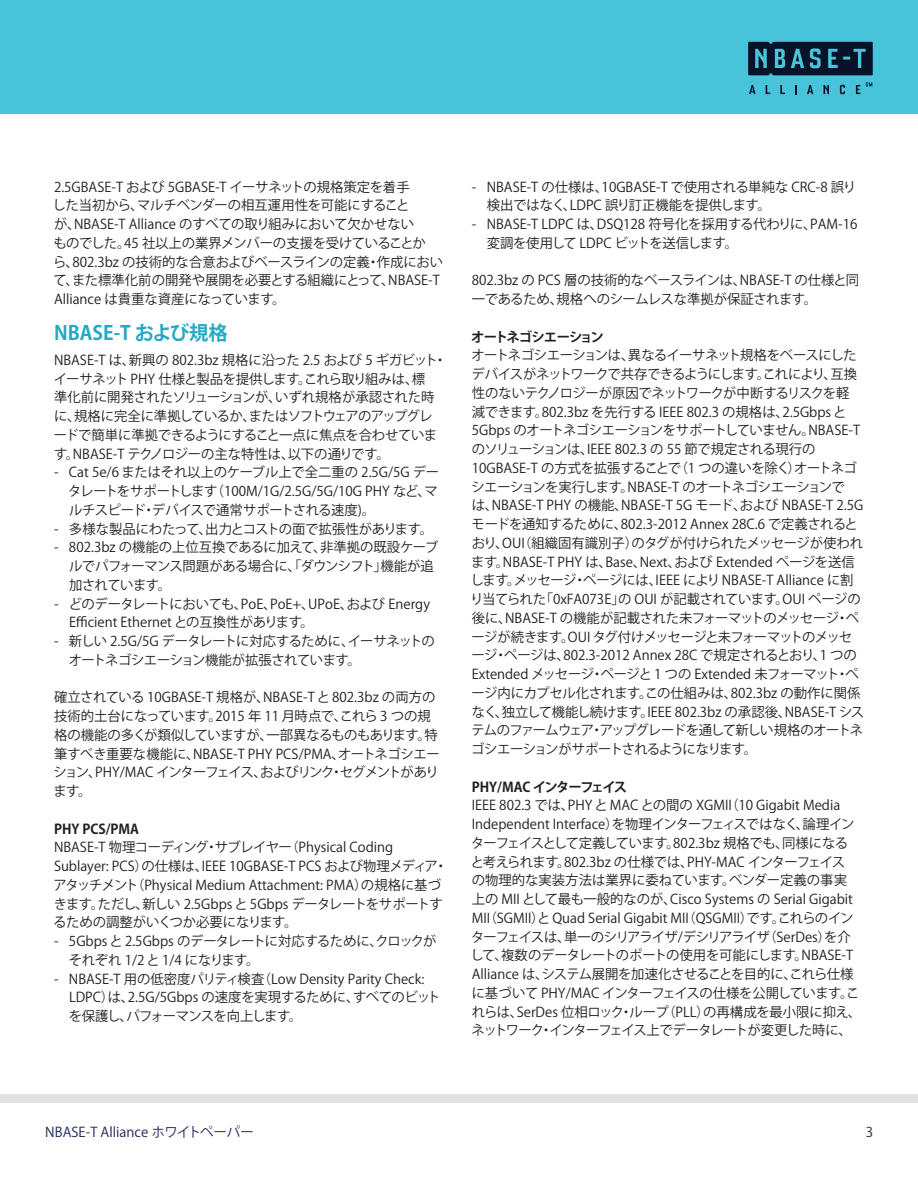
<style>
.page{position:relative;width:918px;height:1188px;background:#fff}
.page>*{position:absolute;margin:0;border:0;box-sizing:border-box;transform-origin:0 0}
.t1{font:700 19.5px "Koz Go Pr 6 N";color:#24aac3}
.t2{font:13.5px/18.8px "Koz Go Pr 6 N";color:#231f20}
.t3{font:13.5px/18.8px "Koz Go Pr 6 N";letter-spacing:-.02em;color:#231f20}
.t4{font:13.5px/18.8px "Koz Go Pr 6 N";letter-spacing:-.04em;color:#231f20}
.t5{font:13.5px "Koz Go Pr 6 N";color:#1e2656}
.t6{font:700 13.5px "Koz Go Pr 6 N";letter-spacing:-.1em;color:#231f20}
.t7{font:700 13.5px "Koz Go Pr 6 N";letter-spacing:-.07em;color:#231f20}
.t8{font:700 13.5px "Koz Go Pr 6 N";color:#231f20}
</style>
<div class="page">
<div style="left:0;top:1094px;width:918px;height:8px;background:#e1e2e4"></div>
<div style="left:0;top:0;width:918px;height:113px;background:#48c4da"></div>
<svg style="left:866px;top:82px;width:6px;height:4px"></svg>
<svg style="left:749px;top:85px;width:7px;height:9px"></svg>
<svg style="left:766px;top:85px;width:4px;height:9px"></svg>
<svg style="left:780px;top:85px;width:5px;height:9px"></svg>
<svg style="left:795px;top:85px;width:2px;height:9px"></svg>
<svg style="left:807px;top:85px;width:6px;height:9px"></svg>
<svg style="left:823px;top:85px;width:6px;height:9px"></svg>
<svg style="left:840px;top:85px;width:5px;height:9px"></svg>
<svg style="left:856px;top:85px;width:4px;height:9px"></svg>
<svg style="left:748px;top:42px;width:125px;height:33px;background:#16354c"></svg>
<p class="t2" style="left:53px;top:178px;width:392px">2.5GBASE-T および 5GBASE-T イーサネットの規格策定を着手<br>した当初から、マルチベンダーの相互運用性を可能にすること<br>が、NBASE-T Alliance のすべての取り組みにおいて欠かせない<br>ものでした。45 社以上の業界メンバーの支援を受けていることか<br>ら、802.3bz の技術的な合意およびベースラインの定義・作成において、また標準化前の開発や展開を必要とする組織にとって、NBASE-T Alliance は貴重な資産になっています。</p>
<p class="t1" style="left:54px;top:322px;width:175px">NBASE-T および規格</p>
<p class="t3" style="left:54px;top:351px;width:395px">NBASE-T は、新興の 802.3bz 規格に沿った 2.5 および 5 ギガビット・イーサネット PHY 仕様と製品を提供します。これら取り組みは、標<br>準化前に開発されたソリューションが、いずれ規格が承認された時に、規格に完全に準拠しているか、またはソフトウェアのアップグレードで簡単に準拠できるようにすること一点に焦点を合わせています。NBASE-T テクノロジーの主な特性は、以下の通りです。</p>
<p class="t2" style="left:68px;top:463px;width:372px;text-align:justify;text-indent:-14px">- Cat 5e/6 またはそれ以上のケーブル上で全二重の 2.5G/5G データレートをサポートします（100M/1G/2.5G/5G/10G PHY など、マルチスピード・デバイスで通常サポートされる速度)。</p>
<p class="t3" style="left:54px;top:520px;width:381px">- 多様な製品にわたって、出力とコストの面で拡張性があります。</p>
<p class="t3" style="left:69px;top:538px;width:371px;text-indent:-15px">- 802.3bz の機能の上位互換であるに加えて、非準拠の既設ケーブルでパフォーマンス問題がある場合に、「ダウンシフト」機能が追加されています。</p>
<p class="t2" style="left:69px;top:595px;width:363px;text-indent:-15px">- どのデータレートにおいても、PoE、PoE+、UPoE、および Energy<br>Efficient Ethernet との互換性があります。</p>
<p class="t4" style="left:69px;top:632px;width:368px;text-indent:-15px">- 新しい 2.5G/5G データレートに対応するために、イーサネットのオートネゴシエーション機能が拡張されています。</p>
<p class="t2" style="left:53px;top:688px;width:388px">確立されている 10GBASE-T 規格が、NBASE-T と 802.3bz の両方の技術的土台になっています。2015 年 11 月時点で、これら 3 つの規格の機能の多くが類似していますが、一部異なるものもあります。特筆すべき重要な機能に、NBASE-T PHY PCS/PMA、オートネゴシエーション、PHY/MAC インターフェイス、およびリンク・セグメントがあります。</p>
<p class="t8" style="left:54px;top:821px;width:87px">PHY PCS/PMA</p>
<p class="t2" style="left:53px;top:838px;width:396px">NBASE-T 物理コーディング・サブレイヤー（Physical Coding Sublayer: PCS）の仕様は、IEEE 10GBASE-T PCS および物理メディア・アタッチメント（Physical Medium Attachment: PMA）の規格に基づきます。ただし、新しい 2.5Gbps と 5Gbps データレートをサポートするための調整がいくつか必要になります。</p>
<p class="t2" style="left:69px;top:932px;width:369px;text-indent:-15px">- 5Gbps と 2.5Gbps のデータレートに対応するために、クロックがそれぞれ 1/2 と 1/4 になります。</p>
<p class="t2" style="left:69px;top:970px;width:373px;text-indent:-15px">- NBASE-T 用の低密度パリティ検査（Low Density Parity Check:<br>LDPC）は、2.5G/5Gbps の速度を実現するために、すべてのビットを保護し、パフォーマンスを向上します。</p>
<p class="t2" style="left:487px;top:178px;width:371px;text-indent:-15px">- NBASE-T の仕様は、10GBASE-T で使用される単純な CRC-8 誤り検出ではなく、LDPC 誤り訂正機能を提供します。</p>
<p class="t2" style="left:487px;top:215px;width:372px;text-indent:-15px">- NBASE-T LDPC は、DSQ128 符号化を採用する代わりに、PAM-16変調を使用して LDPC ビットを送信します。</p>
<p class="t2" style="left:472px;top:271px;width:389px">802.3bz の PCS 層の技術的なベースラインは、NBASE-T の仕様と同一であるため、規格へのシームレスな準拠が保証されます。</p>
<p class="t7" style="left:471px;top:329px;width:134px">オートネゴシエーション</p>
<p class="t3" style="left:470px;top:346px;width:395px">オートネゴシエーションは、異なるイーサネット規格をベースにしたデバイスがネットワークで共存できるようにします。これにより、互換性のないテクノロジーが原因でネットワークが中断するリスクを軽減できます。802.3bz を先行する IEEE 802.3 の規格は、2.5Gbps と5Gbps のオートネゴシエーションをサポートしていません。NBASE-Tのソリューションは、IEEE 802.3 の 55 節で規定される現行の10GBASE-T の方式を拡張することで（1 つの違いを除く）オートネゴシエーションを実行します。NBASE-T のオートネゴシエーションで<br>は、NBASE-T PHY の機能、NBASE-T 5G モード、および NBASE-T 2.5Gモードを通知するために、802.3-2012 Annex 28C.6 で定義されるとおり、OUI（組織固有識別子）のタグが付けられたメッセージが使われます。NBASE-T PHY は、Base、Next、および Extended ページを送信します。メッセージ・ページには、IEEE により NBASE-T Alliance に割り当てられた「0xFA073E」の OUI が記載されています。OUI ページの後に、NBASE-T の機能が記載された未フォーマットのメッセージ・ページが続きます。OUI タグ付けメッセージと未フォーマットのメッセージ・ページは、802.3-2012 Annex 28C で規定されるとおり、1 つのExtended メッセージ・ページと 1 つの Extended 未フォーマット・ページ内にカプセル化されます。この仕組みは、802.3bz の動作に関係なく、独立して機能し続けます。IEEE 802.3bz の承認後、NBASE-T システムのファームウェア・アップグレードを通して新しい規格のオートネゴシエーションがサポートされるようになります。</p>
<p class="t6" style="left:472px;top:779px;width:157px">PHY/MAC インターフェイス</p>
<p class="t2" style="left:470px;top:796px;width:392px">IEEE 802.3 では、PHY と MAC との間の XGMII（10 Gigabit Media Independent Interface）を物理インターフェィスではなく、論理インターフェイスとして定義しています。802.3bz 規格でも、同様になると考えられます。802.3bz の仕様では、PHY-MAC インターフェイスの物理的な実装方法は業界に委ねています。ベンダー定義の事実上の MII として最も一般的なのが、Cisco Systems の Serial Gigabit MII（SGMII）と Quad Serial Gigabit MII（QSGMII）です。これらのインターフェイスは、単一のシリアライザ/デシリアライザ（SerDes）を介して、複数のデータレートのポートの使用を可能にします。NBASE-T Alliance は、システム展開を加速化させることを目的に、これら仕様に基づいて PHY/MAC インターフェイスの仕様を公開しています。これらは、SerDes 位相ロック・ループ（PLL）の再構成を最小限に抑え、ネットワーク・インターフェイス上でデータレートが変更した時に、</p>
<p class="t5" style="left:45px;top:1125px;width:210px">NBASE-T Alliance ホワイトペーパー</p>
<p class="t5" style="left:866px;top:1125px;width:9px">3</p>
</div>
